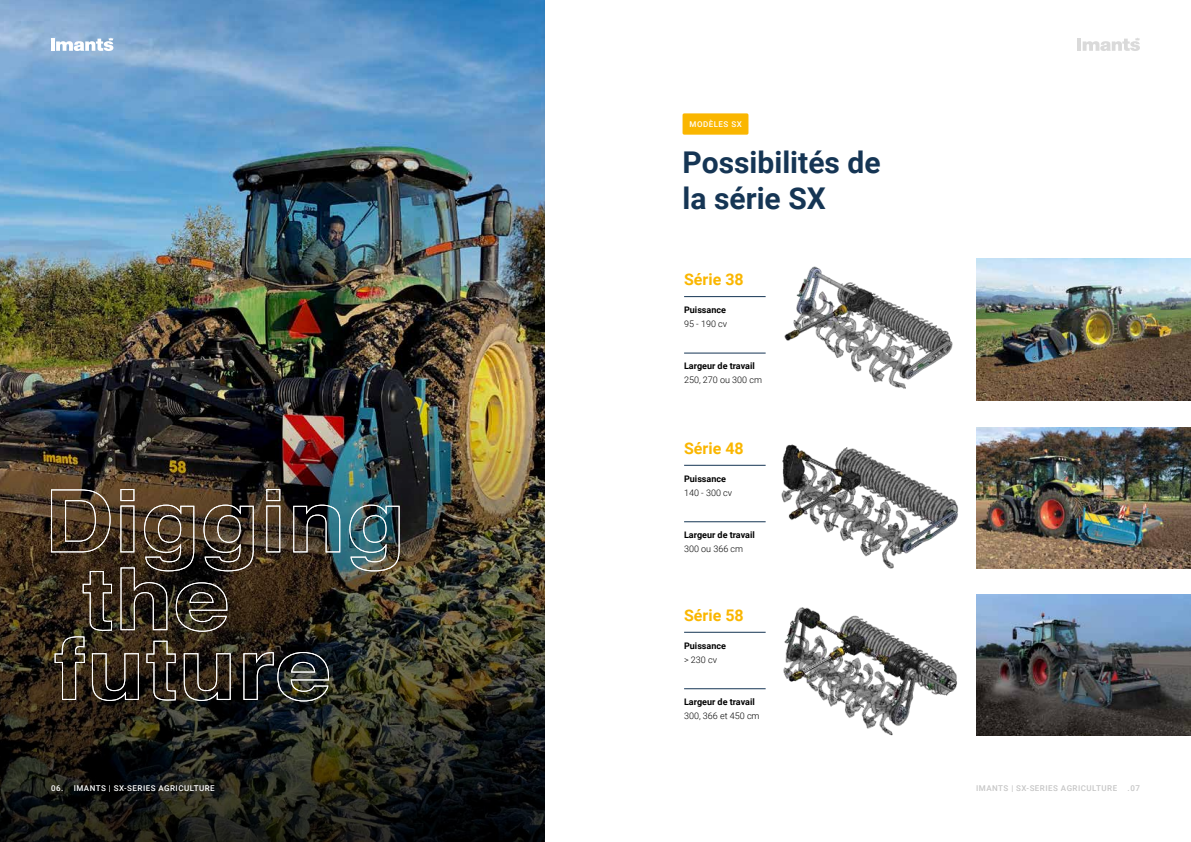
<style>
.page{position:relative;width:1191px;height:842px;background:#fff}
.page>*{position:absolute;margin:0;border:0;box-sizing:border-box;transform-origin:0 0}
.t1{font:700 30px/36px "Roboto";color:#153554}
.t2{font:700 16px "Roboto";color:#fab600}
.t3{font:700 9px "Roboto";color:#000}
.t4{font:300 9px "Roboto";color:#000}
.t5{font:500 8px "Roboto";letter-spacing:.06em;color:#fff}
.t6{font:500 8px "Roboto";letter-spacing:.06em;color:#c6c6c6}
</style>
<div class="page">
<div style="left:682px;top:113px;width:66px;height:22px;background:#fab600;border-radius:2px"></div>
<svg style="left:1077px;top:38px;width:63px;height:13px"></svg>
<img style="left:0;top:0;width:544px;height:380px">
<img style="left:0;top:380px;width:544px;height:462px">
<svg style="left:51px;top:37px;width:62px;height:14px"></svg>
<hr style="left:684px;top:296px;width:81px;height:1px;background:#153554">
<hr style="left:684px;top:465px;width:81px;height:1px;background:#153554">
<hr style="left:684px;top:632px;width:81px;height:1px;background:#153554">
<hr style="left:684px;top:353px;width:81px;height:1px;background:#153554">
<hr style="left:684px;top:522px;width:81px;height:1px;background:#153554">
<hr style="left:684px;top:688px;width:81px;height:1px;background:#153554">
<img style="left:784px;top:267px;width:169px;height:122px">
<img style="left:781px;top:444px;width:177px;height:125px">
<img style="left:783px;top:607px;width:174px;height:129px">
<img style="left:976px;top:259px;width:215px;height:141px">
<img style="left:976px;top:427px;width:215px;height:142px">
<img style="left:976px;top:594px;width:215px;height:142px">
<img style="left:349px;top:504px;width:51px;height:68px">
<svg style="left:51px;top:488px;width:290px;height:214px;background:#40372b"></svg>
<p class="t5" style="left:689px;top:118px;width:54px">MODÈLES SX</p>
<h1 class="t1" style="left:682px;top:144px;width:200px">Possibilités de la série SX</h1>
<h2 class="t2" style="left:684px;top:268px;width:61px">Série 38</h2>
<p class="t3" style="left:684px;top:304px;width:43px">Puissance</p>
<p class="t4" style="left:684px;top:318px;width:45px">95 - 190 cv</p>
<p class="t3" style="left:684px;top:360px;width:72px">Largeur de travail</p>
<p class="t4" style="left:684px;top:374px;width:79px">250, 270 ou 300 cm</p>
<h2 class="t2" style="left:684px;top:437px;width:61px">Série 48</h2>
<p class="t3" style="left:684px;top:472px;width:43px">Puissance</p>
<p class="t4" style="left:684px;top:486px;width:50px">140 - 300 cv</p>
<p class="t3" style="left:684px;top:528px;width:72px">Largeur de travail</p>
<p class="t4" style="left:684px;top:542px;width:61px">300 ou 366 cm</p>
<h2 class="t2" style="left:684px;top:604px;width:61px">Série 58</h2>
<p class="t3" style="left:684px;top:639px;width:43px">Puissance</p>
<p class="t4" style="left:684px;top:653px;width:34px">&gt; 230 cv</p>
<p class="t3" style="left:684px;top:695px;width:72px">Largeur de travail</p>
<p class="t4" style="left:684px;top:709px;width:77px">300, 366 et 450 cm</p>
<p class="t5" style="left:51px;top:782px;width:165px">06. IMANTS | SX-SERIES AGRICULTURE</p>
<p class="t6" style="left:976px;top:782px;width:143px">IMANTS | SX-SERIES AGRICULTURE</p>
<p class="t6" style="left:1127px;top:782px;width:14px">.07</p>
</div>
